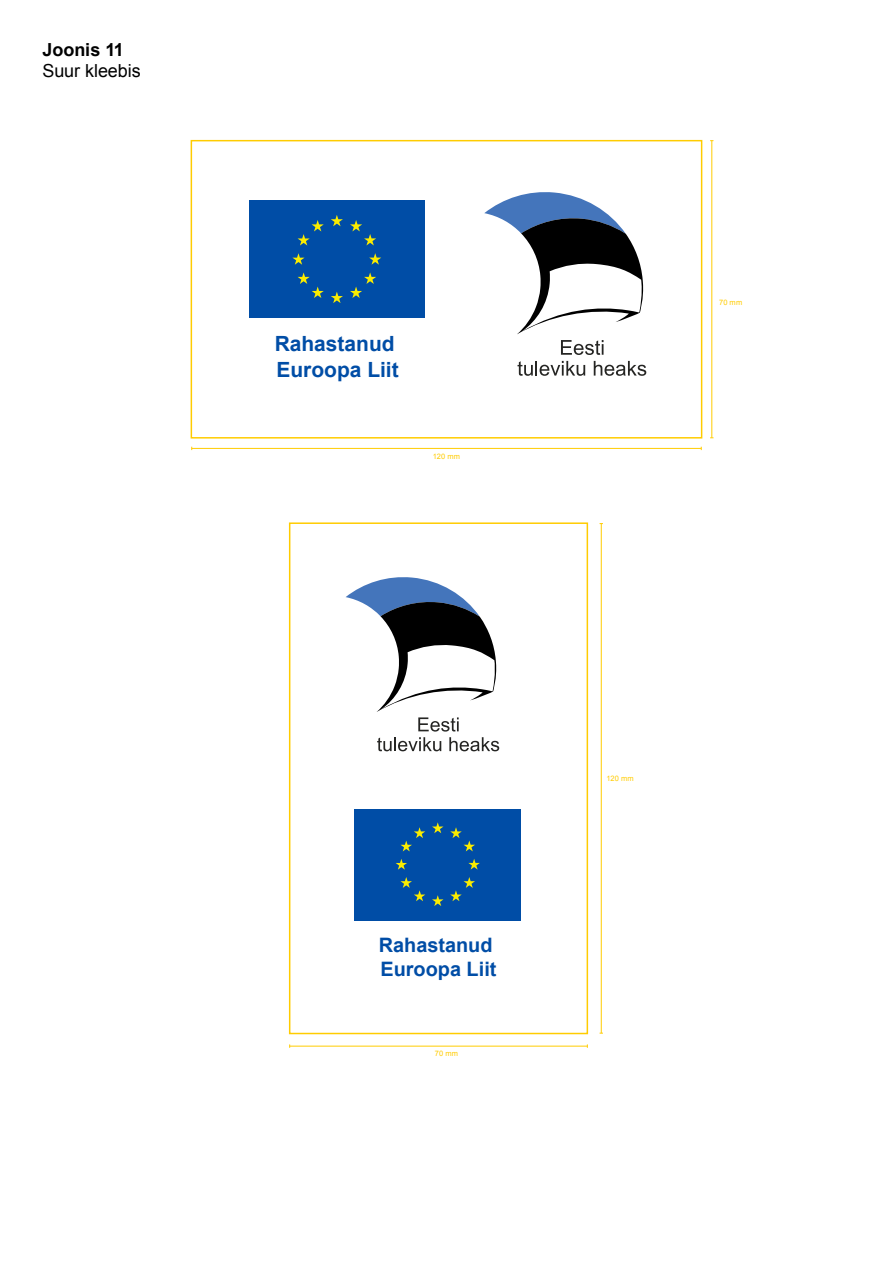
<style>
.page{position:relative;width:893px;height:1263px;background:#fff}
.page>*{position:absolute;margin:0;border:0;box-sizing:border-box;transform-origin:0 0}
.t1{font:700 21px/25.2px "Arial";color:#004da6}
.t2{font:700 19.95px/23.9px "Arial";color:#004da6}
.t3{font:18px "Arial";letter-spacing:-.005em;color:#000}
.t4{font:700 18px "Arial";color:#000}
.t5{font:7.5px "Arial";letter-spacing:.02em;color:#fc0}
</style>
<div class="page">
<div style="left:354px;top:809px;width:167px;height:111px;background:#004da6"></div>
<svg style="left:432px;top:822px;width:11px;height:11px"></svg>
<svg style="left:400px;top:827px;width:25px;height:24px"></svg>
<svg style="left:396px;top:859px;width:11px;height:11px"></svg>
<svg style="left:400px;top:877px;width:25px;height:24px"></svg>
<svg style="left:432px;top:895px;width:11px;height:11px"></svg>
<svg style="left:450px;top:877px;width:25px;height:24px"></svg>
<svg style="left:468px;top:859px;width:12px;height:11px"></svg>
<svg style="left:450px;top:827px;width:25px;height:24px"></svg>
<svg style="left:346px;top:577px;width:153px;height:174px"></svg>
<div style="left:289px;top:522px;width:299px;height:512px;border:2px solid #fc0"></div>
<div style="left:249px;top:201px;width:176px;height:117px;background:#004da6"></div>
<svg style="left:331px;top:215px;width:12px;height:11px"></svg>
<svg style="left:298px;top:220px;width:26px;height:26px"></svg>
<svg style="left:292px;top:253px;width:13px;height:12px"></svg>
<svg style="left:298px;top:272px;width:26px;height:26px"></svg>
<svg style="left:331px;top:292px;width:12px;height:11px"></svg>
<svg style="left:350px;top:272px;width:26px;height:26px"></svg>
<svg style="left:369px;top:253px;width:12px;height:12px"></svg>
<svg style="left:350px;top:220px;width:26px;height:25px"></svg>
<svg style="left:484px;top:192px;width:160px;height:142px"></svg>
<svg style="left:561px;top:340px;width:42px;height:15px"></svg>
<svg style="left:517px;top:361px;width:68px;height:15px"></svg>
<svg style="left:594px;top:361px;width:52px;height:15px"></svg>
<div style="left:191px;top:140px;width:511px;height:299px;border:2px solid #fc0"></div>
<hr style="left:601px;top:524px;width:1px;height:509px;background:#fc0">
<hr style="left:711px;top:141px;width:1px;height:297px;background:#fc0">
<hr style="left:192px;top:448px;width:509px;height:1px;background:#fc0">
<hr style="left:290px;top:1046px;width:297px;height:1px;background:#fc0">
<p class="t4" style="left:43px;top:37px;width:83px">Joonis 11</p>
<p class="t3" style="left:43px;top:59px;width:100px">Suur kleebis</p>
<p class="t1" style="left:275px;top:332px;width:126px">Rahastanud<br>Euroopa Liit</p>
<p class="t5" style="left:433px;top:451px;width:29px">120 mm</p>
<p class="t5" style="left:719px;top:297px;width:25px">70 mm</p>
<p class="t2" style="left:379px;top:934px;width:119px">Rahastanud<br>Euroopa Liit</p>
<p class="t5" style="left:435px;top:1049px;width:25px">70 mm</p>
<p class="t5" style="left:606px;top:774px;width:29px">120 mm</p>
</div>
